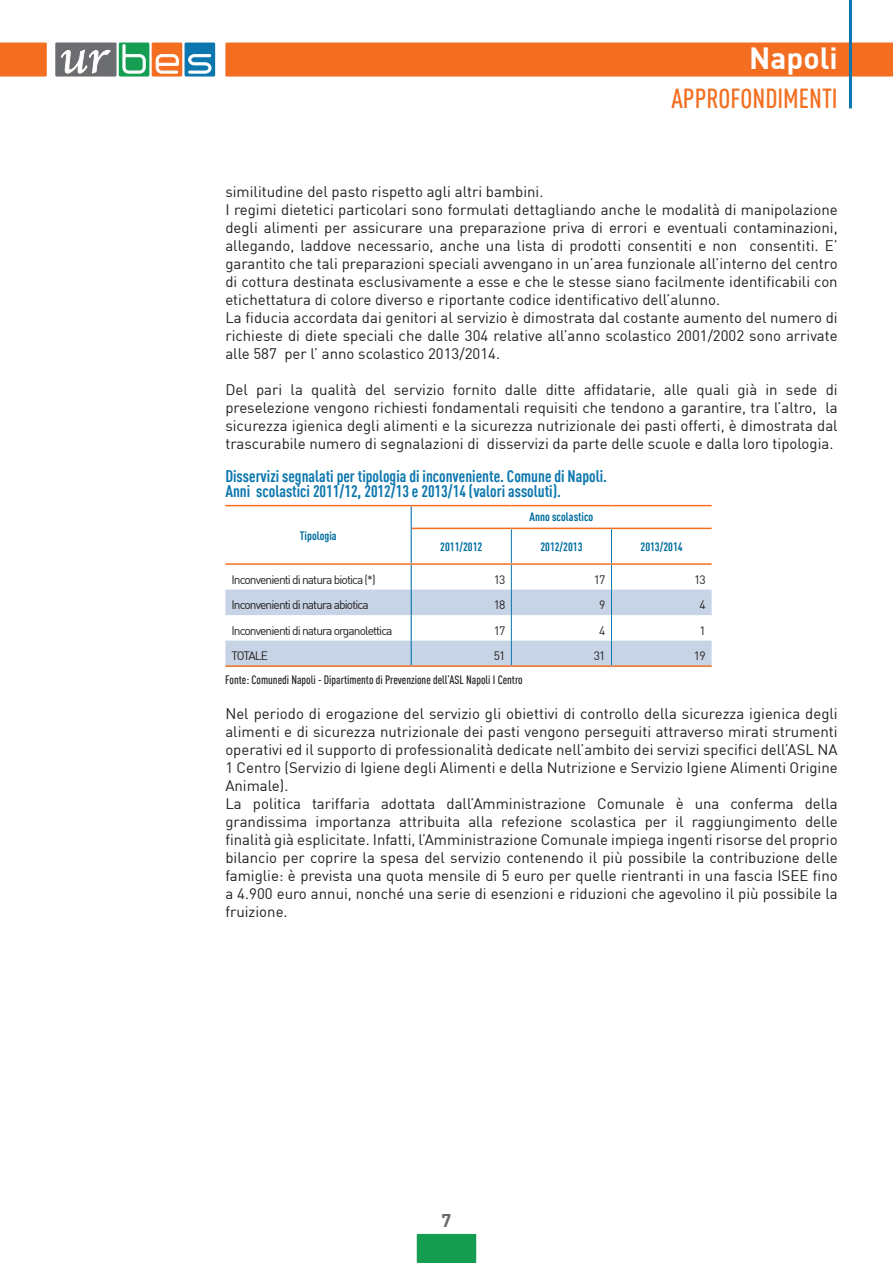
<style>
.page{position:relative;width:893px;height:1263px;background:#fff}
.page>*{position:absolute;margin:0;border:0;box-sizing:border-box;transform-origin:0 0}
.t1{font:700 30px "DIN";color:#fff}
.t2{font:500 27px "DIN Cond";color:#f36e21}
.t3{font:700 18px "DIN";color:#656568}
.t4{font:700 16.5px/15px "DIN Cond";color:#0c77ae}
.t5{font:15px/18px "DIN";color:#231f20}
.t6{font:12px "DIN";letter-spacing:-.075em;color:#231f20}
.t7{font:500 12px "DIN Cond";color:#231f20}
.t8{font:700 12px "DIN Cond";color:#006e9f}
</style>
<div class="page">
<div style="left:55px;top:43px;width:62px;height:34px;background:#6c6d70"></div>
<div style="left:119px;top:43px;width:30px;height:34px;background:#159d52;border-radius:2px"></div>
<div style="left:152px;top:43px;width:30px;height:34px;background:#f36e21;border-radius:2px"></div>
<div style="left:185px;top:43px;width:30px;height:34px;background:#0c77ae;border-radius:2px"></div>
<svg style="left:123px;top:44px;width:23px;height:30px"></svg>
<svg style="left:156px;top:54px;width:23px;height:20px"></svg>
<svg style="left:188px;top:54px;width:23px;height:20px"></svg>
<svg style="left:61px;top:49px;width:50px;height:24px"></svg>
<div style="left:225px;top:43px;width:668px;height:34px;background:#f36e21"></div>
<div style="left:0;top:43px;width:47px;height:34px;background:#f36e21"></div>
<div style="left:417px;top:1234px;width:59px;height:29px;background:#159d52"></div>
<hr style="left:849px;top:0;width:3px;height:108px;background:#0c77ae">
<hr style="left:511px;top:529px;width:1px;height:34px;background:#0c77ae">
<svg style="left:411px;top:506px;width:1px;height:22px"></svg>
<hr style="left:411px;top:528px;width:1px;height:35px;background:#0c77ae">
<hr style="left:411px;top:505px;width:100px;height:1px;background:#f36e21">
<hr style="left:511px;top:505px;width:100px;height:1px;background:#f36e21">
<hr style="left:611px;top:505px;width:101px;height:1px;background:#f36e21">
<hr style="left:412px;top:528px;width:99px;height:1px;background:#f36e21">
<hr style="left:511px;top:528px;width:100px;height:1px;background:#f36e21">
<hr style="left:611px;top:528px;width:101px;height:1px;background:#f36e21">
<hr style="left:411px;top:563px;width:100px;height:2px;background:#f36e21">
<hr style="left:511px;top:563px;width:100px;height:2px;background:#f36e21">
<hr style="left:611px;top:563px;width:101px;height:2px;background:#f36e21">
<hr style="left:225px;top:505px;width:186px;height:1px;background:#f36e21">
<hr style="left:225px;top:563px;width:186px;height:2px;background:#f36e21">
<hr style="left:225px;top:665px;width:186px;height:2px;background:#f36e21">
<hr style="left:411px;top:665px;width:100px;height:2px;background:#f36e21">
<hr style="left:511px;top:665px;width:100px;height:2px;background:#f36e21">
<hr style="left:611px;top:665px;width:101px;height:2px;background:#f36e21">
<hr style="left:611px;top:529px;width:1px;height:34px;background:#0f74a9">
<svg style="left:225px;top:565px;width:487px;height:101px"></svg>
<h1 class="t1" style="left:749px;top:38px;width:90px">Napoli</h1>
<h2 class="t2" style="left:671px;top:82px;width:168px">Approfondimenti</h2>
<p class="t5" style="left:225px;top:182px;width:614px">similitudine del pasto rispetto agli altri bambini.<br>I regimi dietetici particolari sono formulati dettagliando anche le modalità di manipolazione degli alimenti per assicurare una preparazione priva di errori e eventuali contaminazioni, allegando, laddove necessario, anche una lista di prodotti consentiti e non consentiti. E’ garantito che tali preparazioni speciali avvengano in un’area funzionale all’interno del centro di cottura destinata esclusivamente a esse e che le stesse siano facilmente identificabili con etichettatura di colore diverso e riportante codice identificativo dell’alunno.<br>La fiducia accordata dai genitori al servizio è dimostrata dal costante aumento del numero di richieste di diete speciali che dalle 304 relative all’anno scolastico 2001/2002 sono arrivate alle 587 per l’ anno scolastico 2013/2014.</p>
<p class="t5" style="left:225px;top:380px;width:614px;text-align:justify">Del pari la qualità del servizio fornito dalle ditte affidatarie, alle quali già in sede di preselezione vengono richiesti fondamentali requisiti che tendono a garantire, tra l’altro, la sicurezza igienica degli alimenti e la sicurezza nutrizionale dei pasti offerti, è dimostrata dal trascurabile numero di segnalazioni di disservizi da parte delle scuole e dalla loro tipologia.</p>
<p class="t4" style="left:225px;top:468px;width:383px">Disservizi segnalati per tipologia di inconveniente. Comune di Napoli.<br>Anni scolastici 2011/12, 2012/13 e 2013/14 (valori assoluti).</p>
<p class="t8" style="left:300px;top:528px;width:38px">Tipologia</p>
<p class="t8" style="left:529px;top:510px;width:65px">Anno scolastico</p>
<p class="t8" style="left:440px;top:539px;width:44px">2011/2012</p>
<p class="t8" style="left:540px;top:539px;width:44px">2012/2013</p>
<p class="t8" style="left:640px;top:539px;width:44px">2013/2014</p>
<p class="t6" style="left:231px;top:572px;width:146px">Inconvenienti di natura biotica (*)</p>
<p class="t6" style="left:494px;top:572px;width:13px">13</p>
<p class="t6" style="left:594px;top:572px;width:13px">17</p>
<p class="t6" style="left:694px;top:572px;width:13px">13</p>
<p class="t6" style="left:231px;top:597px;width:139px">Inconvenienti di natura abiotica</p>
<p class="t6" style="left:494px;top:597px;width:13px">18</p>
<p class="t6" style="left:599px;top:597px;width:8px">9</p>
<p class="t6" style="left:699px;top:597px;width:8px">4</p>
<p class="t6" style="left:231px;top:623px;width:163px">Inconvenienti di natura organolettica</p>
<p class="t6" style="left:494px;top:623px;width:13px">17</p>
<p class="t6" style="left:599px;top:623px;width:8px">4</p>
<p class="t6" style="left:699px;top:623px;width:8px">1</p>
<p class="t6" style="left:231px;top:648px;width:38px">TOTALE</p>
<p class="t6" style="left:494px;top:648px;width:13px">51</p>
<p class="t6" style="left:594px;top:648px;width:13px">31</p>
<p class="t6" style="left:694px;top:648px;width:13px">19</p>
<p class="t7" style="left:225px;top:673px;width:299px">Fonte: Comunedi Napoli - Dipartimento di Prevenzione dell’ASL Napoli I Centro</p>
<p class="t5" style="left:225px;top:704px;width:614px">Nel periodo di erogazione del servizio gli obiettivi di controllo della sicurezza igienica degli alimenti e di sicurezza nutrizionale dei pasti vengono perseguiti attraverso mirati strumenti operativi ed il supporto di professionalità dedicate nell’ambito dei servizi specifici dell’ASL NA 1 Centro (Servizio di Igiene degli Alimenti e della Nutrizione e Servizio Igiene Alimenti Origine Animale).<br>La politica tariffaria adottata dall’Amministrazione Comunale è una conferma della grandissima importanza attribuita alla refezione scolastica per il raggiungimento delle finalità già esplicitate. Infatti, l’Amministrazione Comunale impiega ingenti risorse del proprio bilancio per coprire la spesa del servizio contenendo il più possibile la contribuzione delle famiglie: è prevista una quota mensile di 5 euro per quelle rientranti in una fascia ISEE fino a 4.900 euro annui, nonché una serie di esenzioni e riduzioni che agevolino il più possibile la fruizione.</p>
<p class="t3" style="left:442px;top:1209px;width:11px">7</p>
</div>
